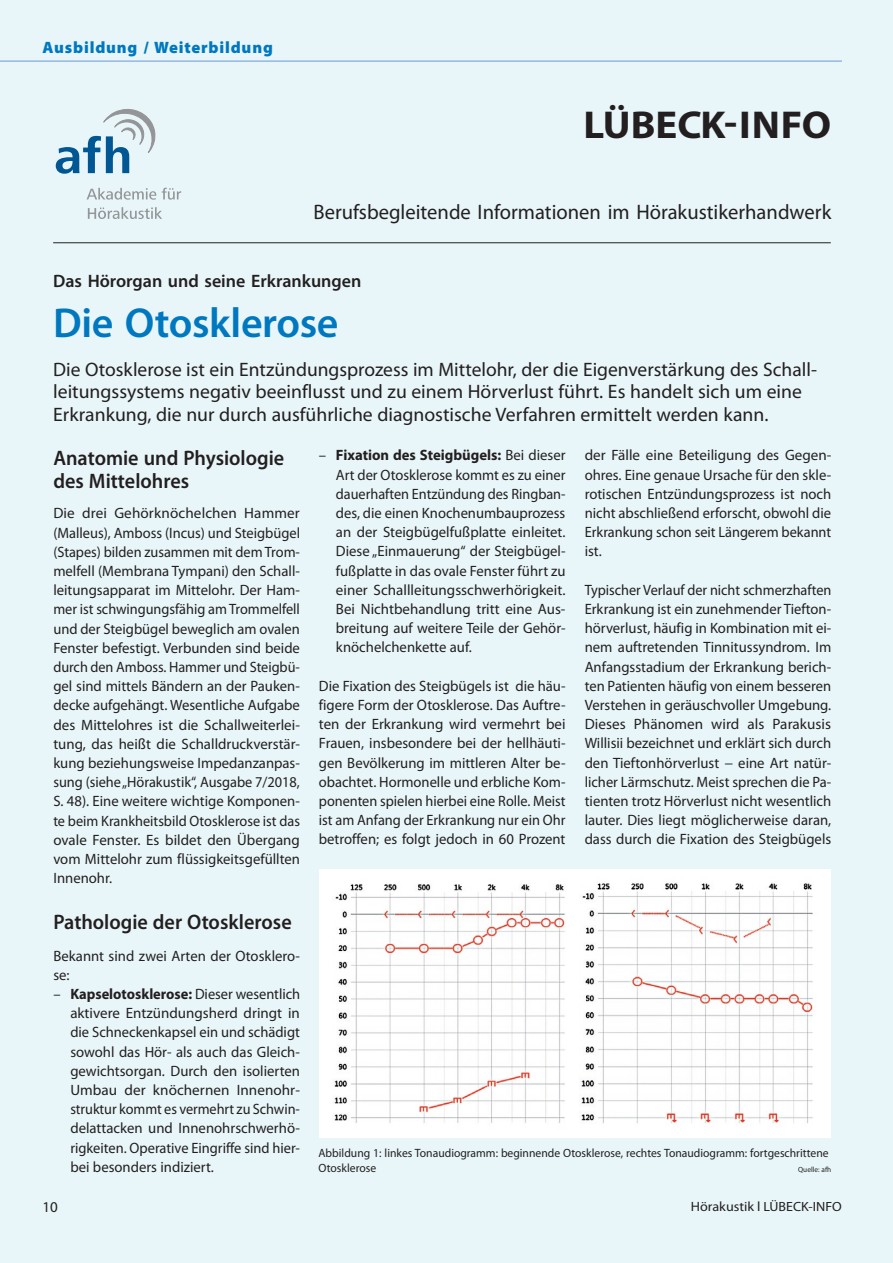
<style>
.page{position:relative;width:893px;height:1263px;background:#e8f6f9}
.page>*{position:absolute;margin:0;border:0;box-sizing:border-box;transform-origin:0 0}
.B__Headline_Myriad_2{font:600 42px "Myriad Pro";letter-spacing:-.01em;color:#0078c0}
.t1{font:700 39px "Myriad Pro";color:#231f20;scale:1.05 1}
._5__Text_3spaltig_Bl{font:21px "Myriad Pro";color:#231f20}
.D__Zwischentitel_2-z{font:600 21px/23.2px "Myriad Pro";color:#231f20;scale:.96 1}
.D__Zwischentitel_1-z{font:600 21px "Myriad Pro";color:#231f20;scale:.96 1}
.B__Einleitung_Myriad{font:19.5px/22.5px "Myriad Pro";color:#231f20}
.B__Dachzeile___Autor{font:600 18px "Myriad Pro";color:#231f20}
.Rubrik_11pt{font:900 16.5px "Myriad Pro";letter-spacing:.05em;color:#0078c0}
.C__Text_3spaltig_Blo{font:15px/19.2px "Myriad Pro";color:#231f20;text-align:justify}
.C__Text_3spaltig_Blo-2{font:15px/19.2px "Myriad Pro";color:#231f20;text-align:justify;scale:.95 1}
.C__Text_3spaltig_Blo-3{font:15px/19.2px "Myriad Pro";color:#231f20;text-align:justify;scale:.96 1}
.t2{font:13.5px "Myriad Pro";color:#231f20;scale:1.05 1}
.E__Bildlegende{font:12px/15px "Myriad Pro";color:#231f20}
.E__Bildlegende-2{font:7.5px "Myriad Pro";color:#231f20}
.s1{font-weight:700}
.s2{font-size:13.35px}
</style>
<div class="page">
<hr style="left:0;top:60px;width:842px;height:2px;background:#94b8e1">
<div style="left:319px;top:869px;width:512px;height:269px;background:#fff"></div>
<hr style="left:53px;top:242px;width:778px;height:1px;background:#231f20">
<svg style="left:56px;top:109px;width:100px;height:65px"></svg>
<svg style="left:88px;top:207px;width:74px;height:12px"></svg>
<svg style="left:87px;top:188px;width:94px;height:12px"></svg>
<img style="left:334px;top:884px;width:231px;height:239px">
<img style="left:581px;top:883px;width:232px;height:241px">
<p class="Rubrik_11pt" style="left:43px;top:36px;width:232px">Ausbildung / Weiterbildung</p>
<p class="t1" style="left:583px;top:99px;width:237px">LÜBECK-INFO</p>
<p class="_5__Text_3spaltig_Bl" style="left:313px;top:199px;width:519px">Berufsbegleitende Informationen im Hörakustikerhandwerk</p>
<p class="B__Dachzeile___Autor" style="left:53px;top:269px;width:310px">Das Hörorgan und seine Erkrankungen</p>
<p class="B__Headline_Myriad_2" style="left:53px;top:296px;width:287px">Die Otosklerose</p>
<p class="B__Einleitung_Myriad" style="left:53px;top:358px;width:765px">Die Otosklerose ist ein Entzündungsprozess im Mittelohr, der die Eigenverstärkung des Schall&shy;leitungssystems negativ beeinflusst und zu einem Hörverlust führt. Es handelt sich um eine<br>Erkrankung, die nur durch ausführliche diagnostische Verfahren ermittelt werden kann.</p>
<p class="D__Zwischentitel_2-z" style="left:53px;top:446px;width:242px">Anatomie und Physiologie des Mittelohres</p>
<p class="C__Text_3spaltig_Blo" style="left:53px;top:503px;width:248px">Die drei Gehörknöchelchen Hammer (Malleus), Amboss (Incus) und Steigbügel (Stapes) bilden zusammen mit dem Trom&shy;melfell (Membrana Tympani) den Schall&shy;leitungsapparat im Mittelohr. Der Ham&shy;mer ist schwingungsfähig am Trommelfell und der Steigbügel beweglich am ovalen Fenster befestigt. Verbunden sind beide durch den Amboss. Hammer und Steigbü&shy;gel sind mittels Bändern an der Pauken&shy;decke aufgehängt. Wesentliche Aufgabe des Mittelohres ist die Schallweiterlei&shy;tung, das heißt die Schalldruckverstär&shy;kung beziehungsweise Impedanzanpas&shy;sung (siehe „Hörakustik“, Ausgabe 7/2018, S. 48). Eine weitere wichtige Komponen&shy;te beim Krankheitsbild Otosklerose ist das ovale Fenster. Es bildet den Übergang vom Mittelohr zum flüssigkeitsgefüllten Innenohr.</p>
<p class="D__Zwischentitel_1-z" style="left:53px;top:908px;width:250px">Pathologie der Otosklerose</p>
<p class="C__Text_3spaltig_Blo" style="left:53px;top:946px;width:248px">Bekannt sind zwei Arten der Otosklero&shy;se:</p>
<p class="C__Text_3spaltig_Blo-3" style="left:70px;top:984px;width:241px;text-indent:-17px">– <span class="s1">Kapselotosklerose:</span> Dieser wesentlich aktivere Entzündungsherd dringt in die Schneckenkapsel ein und schädigt sowohl das Hör- als auch das Gleich&shy;gewichtsorgan. Durch den isolierten Umbau der knöchernen Innenohr&shy;struktur kommt es vermehrt zu Schwin&shy;delattacken und Innenohrschwerhö&shy;rigkeiten. Operative Eingriffe sind hier&shy;bei besonders indiziert.</p>
<p class="C__Text_3spaltig_Blo" style="left:336px;top:445px;width:231px;text-indent:-17px">– <span class="s1">Fixation des Steigbügels:</span> Bei dieser Art der Otosklerose kommt es zu einer dauerhaften Entzündung des Ringban&shy;des, die einen Knochenumbauprozess an der Steigbügelfußplatte einleitet.<br>Diese „Einmauerung“ der Steigbügel&shy;fußplatte in das ovale Fenster führt zu einer Schallleitungsschwerhörigkeit.<br>Bei Nichtbehandlung tritt eine Aus&shy;breitung auf weitere Teile der Gehör&shy;knöchelchenkette auf.</p>
<p class="C__Text_3spaltig_Blo" style="left:319px;top:676px;width:248px">Die Fixation des Steigbügels ist die häu&shy;figere Form der Otosklerose. Das Auftre&shy;ten der Erkrankung wird vermehrt bei Frauen, insbesondere bei der hellhäuti&shy;gen Bevölkerung im mittleren Alter be&shy;obachtet. Hormonelle und erbliche Kom&shy;ponenten spielen hierbei eine Rolle. Meist ist am Anfang der Erkrankung nur ein Ohr betroffen; es folgt jedoch in 60 Prozent</p>
<p class="C__Text_3spaltig_Blo" style="left:585px;top:445px;width:248px">der Fälle eine Beteiligung des Gegen&shy;ohres. Eine genaue Ursache für den skle&shy;rotischen Entzündungsprozess ist noch nicht abschließend erforscht, obwohl die Erkrankung schon seit Längerem bekannt ist.</p>
<p class="C__Text_3spaltig_Blo-2" style="left:585px;top:580px;width:261px">Typischer Verlauf der nicht schmerzhaften Erkrankung ist ein zunehmender Tiefton&shy;hörverlust, häufig in Kombination mit ei&shy;nem auftretenden Tinnitussyndrom. Im Anfangsstadium der Erkrankung berich&shy;ten Patienten häufig von einem besseren Verstehen in geräuschvoller Umgebung.<br>Dieses Phänomen wird als Parakusis Willisii bezeichnet und erklärt sich durch den Tieftonhörverlust − eine Art natür&shy;licher Lärmschutz. Meist sprechen die Pa&shy;tienten trotz Hörverlust nicht wesentlich lauter. Dies liegt möglicherweise daran, dass durch die Fixation des Steigbügels</p>
<p class="E__Bildlegende" style="left:319px;top:1145px;width:512px">Abbildung 1: linkes Tonaudiogramm: beginnende Otosklerose, rechtes Tonaudiogramm: fortgeschrittene<br>Otosklerose</p>
<p class="E__Bildlegende-2" style="left:798px;top:1164px;width:35px">Quelle: afh</p>
<p class="C__Text_3spaltig_Blo" style="left:43px;top:1197px;width:17px">10</p>
<p class="t2" style="left:691px;top:1198px;width:145px">Hörakustik l <span class="s2">LÜBECK-INFO</span></p>
</div>
